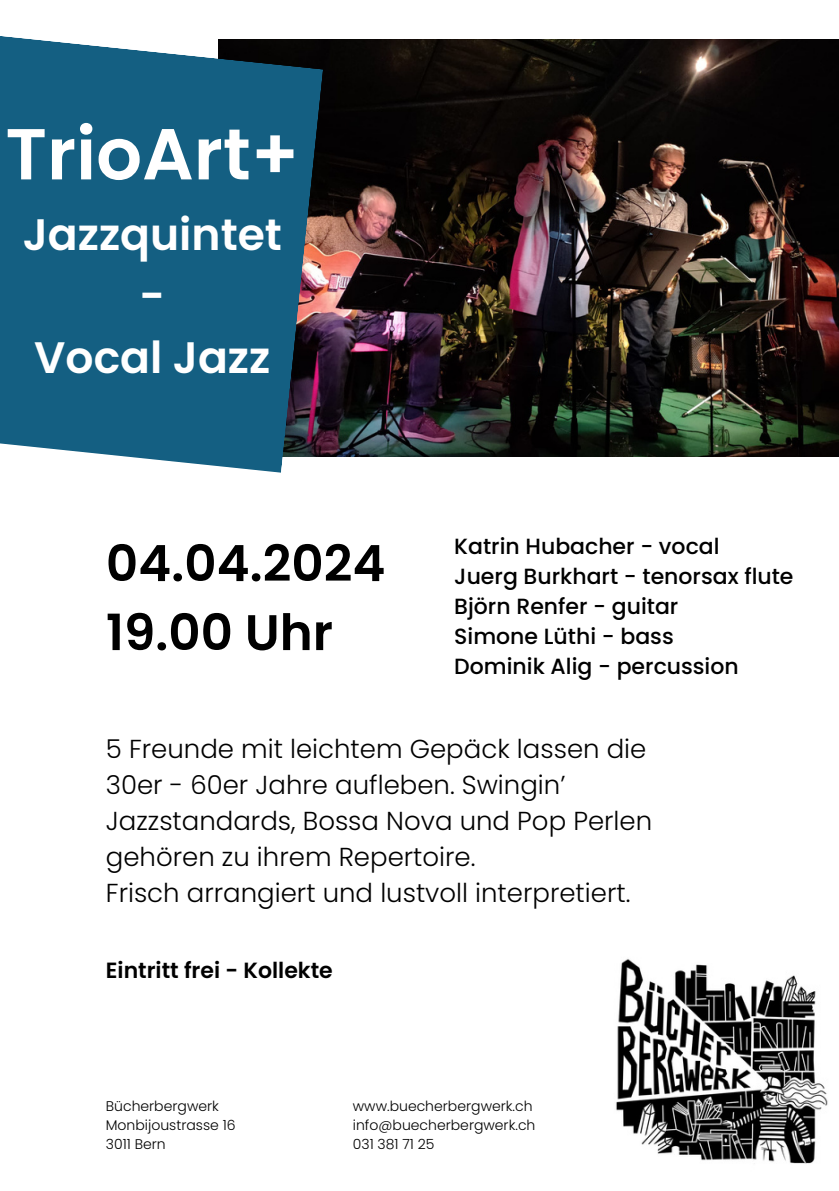
<style>
.page{position:relative;width:839px;height:1191px;background:#fff}
.page>*{position:absolute;margin:0;border:0;box-sizing:border-box;transform-origin:0 0}
.t1{font:600 72px "Poppins";color:#fff}
.t2{font:600 50px/69px "Poppins";color:#000}
.t3{font:600 44px/61.6px "Poppins";color:#fff;text-align:center}
.t4{font:300 26px/36px "Poppins";color:#000}
.t5{font:500 22px/30px "Poppins";color:#000}
.t6{font:600 22px "Poppins";color:#000}
.t7{font:300 14px "Poppins";color:#000}
</style>
<div class="page">
<img style="left:616px;top:959px;width:212px;height:205px">
<img style="left:323px;top:40px;width:515px;height:417px">
<svg style="left:0;top:36px;width:323px;height:437px;background:#246382"></svg>
<h1 class="t1" style="left:5px;top:104px;width:295px">TrioArt+</h1>
<h1 class="t3" style="left:23px;top:204px;width:261px">Jazzquintet -<br>Vocal Jazz</h1>
<h4 class="t2" style="left:106px;top:529px;width:281px">04.04.2024<br>19.00 Uhr</h4>
<p class="t5" style="left:454px;top:531px;width:341px">Katrin Hubacher - vocal<br>Juerg Burkhart - tenorsax flute<br>Björn Renfer - guitar<br>Simone Lüthi - bass<br>Dominik Alig - percussion</p>
<h4 class="t4" style="left:106px;top:731px;width:548px">5 Freunde mit leichtem Gepäck lassen die 30er - 60er Jahre aufleben. Swingin’ Jazzstandards, Bossa Nova und Pop Perlen gehören zu ihrem Repertoire.<br>Frisch arrangiert und lustvoll interpretiert.</h4>
<h3 class="t6" style="left:106px;top:955px;width:228px">Eintritt frei - Kollekte</h3>
<p class="t7" style="left:106px;top:1097px;width:115px">Bücherbergwerk</p>
<p class="t7" style="left:106px;top:1115px;width:131px">Monbijoustrasse 16</p>
<p class="t7" style="left:106px;top:1134px;width:61px">3011 Bern</p>
<p class="t7" style="left:353px;top:1097px;width:181px">www.buecherbergwerk.ch</p>
<p class="t7" style="left:353px;top:1115px;width:184px">info@buecherbergwerk.ch</p>
<p class="t7" style="left:353px;top:1134px;width:83px">031 381 71 25</p>
</div>
